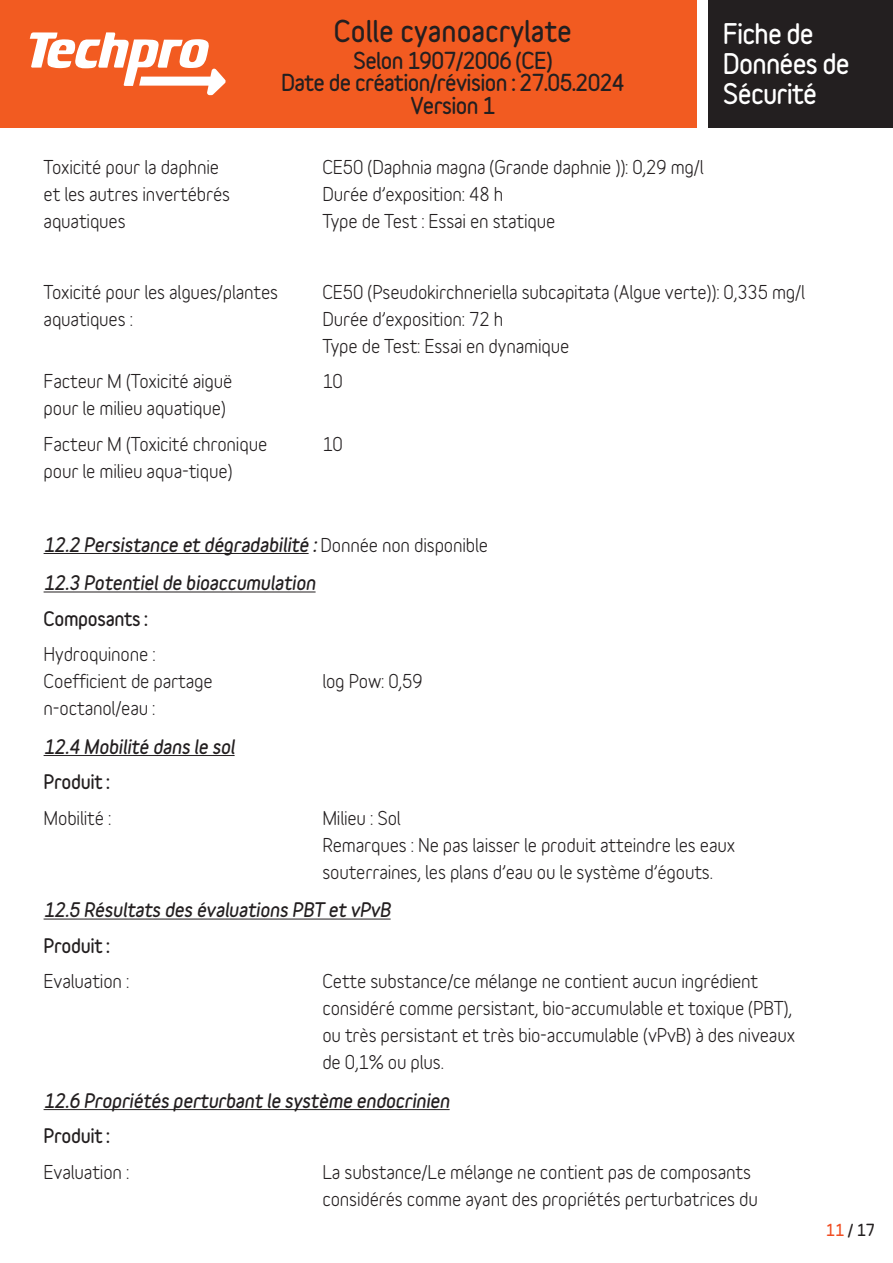
<style>
.page{position:relative;width:893px;height:1263px;background:#fff}
.page>*{position:absolute;margin:0;border:0;box-sizing:border-box;transform-origin:0 0}
.t1{font:900 27px "Variable";color:#231f20}
.t2{font:900 25.5px/30px "Variable";letter-spacing:-.03em;color:#fff}
.t3{font:900 21px/22.5px "Variable";letter-spacing:-.03em;color:#231f20;text-align:center}
.TEXTE_COURANT{font:700 18px/27px "Variable";letter-spacing:-.01em;color:#231f20}
.TEXTE_COURANT-2{font:italic 900 18px "Variable";letter-spacing:-.01em;color:#231f20}
.TEXTE_COURANT-3{font:900 18px "Variable";letter-spacing:-.02em;color:#231f20}
.t4{font:900 15px "Variable";color:#231f20}
.s1{font-weight:700;font-style:normal}
.s2{color:#f04d22}
</style>
<div class="page">
<div style="left:0;top:0;width:723px;height:128px;background:#f25b21"></div>
<div style="left:702px;top:0;width:191px;height:128px;background:#231f20"></div>
<div style="left:697px;top:0;width:11px;height:128px;background:#fff"></div>
<svg style="left:30px;top:32px;width:196px;height:63px"></svg>
<hr style="left:44px;top:553px;width:265px;height:1px;background:#231f20">
<hr style="left:44px;top:591px;width:272px;height:1px;background:#231f20">
<hr style="left:44px;top:755px;width:191px;height:1px;background:#231f20">
<hr style="left:44px;top:918px;width:347px;height:1px;background:#231f20">
<hr style="left:44px;top:1109px;width:406px;height:1px;background:#231f20">
<h1 class="t1" style="left:334px;top:13px;width:239px">Colle cyanoacrylate</h1>
<p class="t3" style="left:281px;top:49px;width:345px">Selon 1907/2006 (CE)<br>Date de création/révision : 27.05.2024<br>Version 1</p>
<p class="TEXTE_COURANT" style="left:44px;top:153px;width:177px">Toxicité pour la daphnie</p>
<p class="TEXTE_COURANT" style="left:322px;top:153px;width:383px">CE50 (Daphnia magna (Grande daphnie )): 0,29 mg/l</p>
<p class="TEXTE_COURANT" style="left:44px;top:180px;width:188px">et les autres invertébrés</p>
<p class="TEXTE_COURANT" style="left:322px;top:180px;width:182px">Durée d’exposition: 48 h</p>
<p class="TEXTE_COURANT" style="left:44px;top:207px;width:84px">aquatiques</p>
<p class="TEXTE_COURANT" style="left:322px;top:207px;width:235px">Type de Test : Essai en statique</p>
<h2 class="t2" style="left:723px;top:19px;width:128px">Fiche de<br>Données de<br>Sécurité</h2>
<p class="TEXTE_COURANT" style="left:44px;top:278px;width:236px">Toxicité pour les algues/plantes</p>
<p class="TEXTE_COURANT" style="left:322px;top:278px;width:484px">CE50 (Pseudokirchneriella subcapitata (Algue verte)): 0,335 mg/l</p>
<p class="TEXTE_COURANT" style="left:44px;top:305px;width:91px">aquatiques :</p>
<p class="TEXTE_COURANT" style="left:322px;top:305px;width:248px">Durée d’exposition: 72 h<br>Type de Test: Essai en dynamique</p>
<p class="TEXTE_COURANT" style="left:44px;top:367px;width:190px">Facteur M (Toxicité aiguë</p>
<p class="TEXTE_COURANT" style="left:322px;top:367px;width:22px">10</p>
<p class="TEXTE_COURANT" style="left:44px;top:394px;width:184px">pour le milieu aquatique)</p>
<p class="TEXTE_COURANT" style="left:44px;top:430px;width:225px">Facteur M (Toxicité chronique</p>
<p class="TEXTE_COURANT" style="left:322px;top:430px;width:22px">10</p>
<p class="TEXTE_COURANT" style="left:44px;top:457px;width:190px">pour le milieu aqua-tique)</p>
<p class="TEXTE_COURANT-2" style="left:44px;top:533px;width:446px">12.2 Persistance et dégradabilité : <span class="s1">Donnée non disponible</span></p>
<p class="TEXTE_COURANT-2" style="left:44px;top:571px;width:273px">12.3 Potentiel de bioaccumulation</p>
<p class="TEXTE_COURANT-3" style="left:44px;top:607px;width:106px">Composants :</p>
<p class="TEXTE_COURANT" style="left:44px;top:640px;width:171px">Hydroquinone :<br>Coefficient de partage</p>
<p class="TEXTE_COURANT" style="left:322px;top:667px;width:102px">log Pow: 0,59</p>
<p class="TEXTE_COURANT" style="left:44px;top:694px;width:113px">n-octanol/eau :</p>
<p class="TEXTE_COURANT-2" style="left:44px;top:735px;width:193px">12.4 Mobilité dans le sol</p>
<p class="TEXTE_COURANT-3" style="left:44px;top:770px;width:68px">Produit :</p>
<p class="TEXTE_COURANT" style="left:44px;top:804px;width:69px">Mobilité :</p>
<p class="TEXTE_COURANT" style="left:322px;top:804px;width:414px">Milieu : Sol<br>Remarques : Ne pas laisser le produit atteindre les eaux souterraines, les plans d’eau ou le système d’égouts.</p>
<p class="TEXTE_COURANT-2" style="left:44px;top:898px;width:349px">12.5 Résultats des évaluations PBT et vPvB</p>
<p class="TEXTE_COURANT-3" style="left:44px;top:934px;width:68px">Produit :</p>
<p class="TEXTE_COURANT" style="left:44px;top:967px;width:87px">Evaluation :</p>
<p class="TEXTE_COURANT" style="left:322px;top:967px;width:474px">Cette substance/ce mélange ne contient aucun ingrédient considéré comme persistant, bio-accumulable et toxique (PBT), ou très persistant et très bio-accumulable (vPvB) à des niveaux de 0,1% ou plus.</p>
<p class="TEXTE_COURANT-2" style="left:44px;top:1089px;width:408px">12.6 Propriétés perturbant le système endocrinien</p>
<p class="TEXTE_COURANT-3" style="left:44px;top:1124px;width:68px">Produit :</p>
<p class="TEXTE_COURANT" style="left:44px;top:1158px;width:87px">Evaluation :</p>
<p class="TEXTE_COURANT" style="left:322px;top:1158px;width:437px">La substance/Le mélange ne contient pas de composants considérés comme ayant des propriétés perturbatrices du</p>
<p class="t4" style="left:826px;top:1220px;width:51px"><span class="s2">11</span> / 17</p>
</div>
